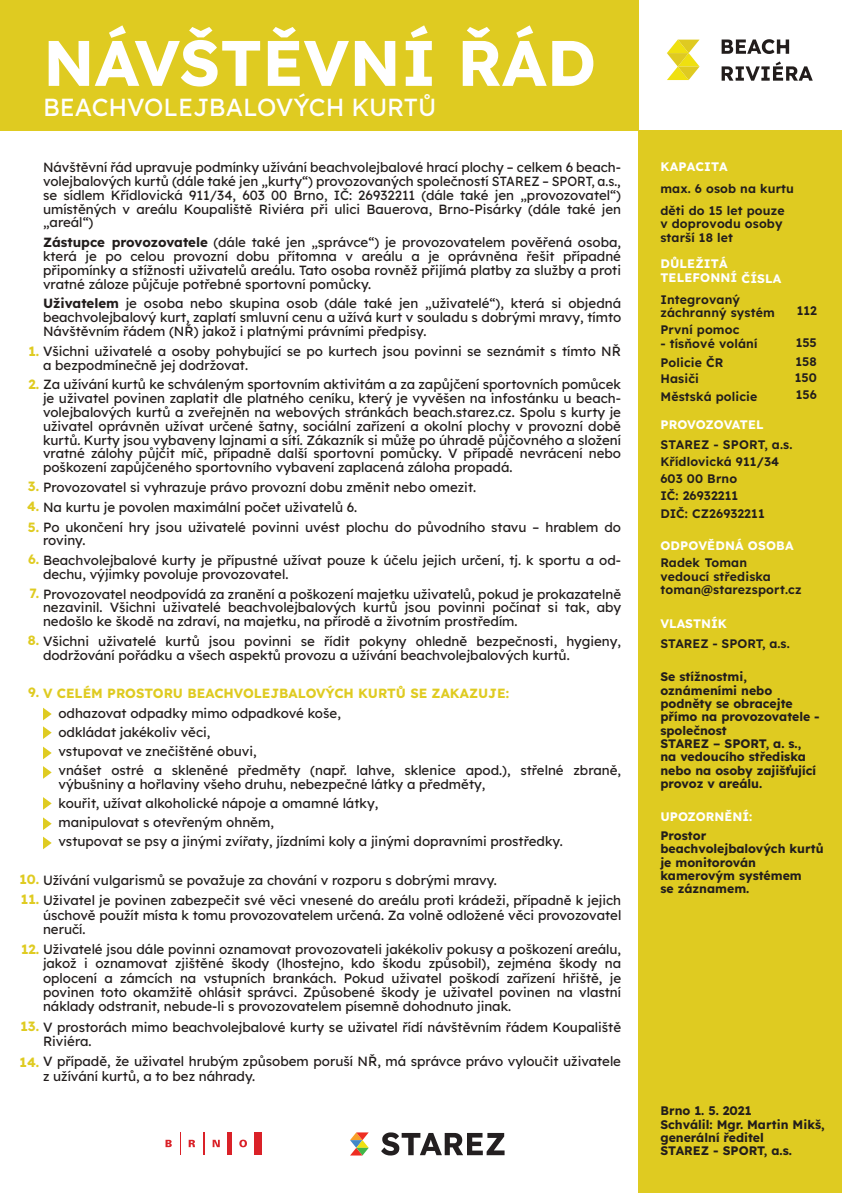
<style>
.page{position:relative;width:842px;height:1193px;background:#fff}
.page>*{position:absolute;margin:0;border:0;box-sizing:border-box;transform-origin:0 0}
.t1{font:700 64.15px "Lexend";color:#fff}
.t2{font:24.65px "Lexend";color:#fff}
.t3{font:13.3px/13.8px "Lexend";color:#221d1c}
.t4{font:700 13.3px/19.8px "Lexend";color:#dfcb21}
.t5{font:700 12.35px/13.3px "Lexend";color:#221d1c}
.t6{font:600 12.35px/13.3px "Lexend";letter-spacing:.01em;color:#221d1c}
.t7{font:700 12.35px/13.3px "Lexend";letter-spacing:.01em;color:#fff}
.t8{font:700 12.35px "Lexend";letter-spacing:-.02em;color:#fff}
.s1{font-weight:700}
.s2{font-weight:700;color:#dfcb21}
</style>
<div class="page">
<div style="left:0;top:0;width:638px;height:130px;background:#dfcb21"></div>
<div style="left:638px;top:130px;width:203px;height:1061px;background:#dfcb21"></div>
<svg style="left:350px;top:1132px;width:19px;height:23px"></svg>
<svg style="left:381px;top:1132px;width:124px;height:23px"></svg>
<svg style="left:180px;top:1132px;width:1px;height:22px"></svg>
<hr style="left:203px;top:1131px;width:2px;height:23px;background:#da2128">
<div style="left:227px;top:1131px;width:5px;height:23px;background:#da2128"></div>
<div style="left:254px;top:1131px;width:8px;height:23px;background:#da2128"></div>
<svg style="left:239px;top:1139px;width:8px;height:7px"></svg>
<svg style="left:213px;top:1139px;width:7px;height:7px"></svg>
<svg style="left:189px;top:1139px;width:6px;height:7px"></svg>
<svg style="left:166px;top:1139px;width:6px;height:7px"></svg>
<svg style="left:43px;top:707px;width:9px;height:13px"></svg>
<svg style="left:43px;top:726px;width:9px;height:12px"></svg>
<svg style="left:43px;top:746px;width:9px;height:13px"></svg>
<svg style="left:43px;top:766px;width:9px;height:12px"></svg>
<svg style="left:43px;top:797px;width:9px;height:12px"></svg>
<svg style="left:43px;top:817px;width:9px;height:12px"></svg>
<svg style="left:43px;top:836px;width:9px;height:13px"></svg>
<svg style="left:722px;top:39px;width:67px;height:15px"></svg>
<svg style="left:722px;top:61px;width:91px;height:20px"></svg>
<svg style="left:667px;top:40px;width:32px;height:40px"></svg>
<h1 class="t1" style="left:43px;top:22px;width:555px">NÁVŠTĚVNÍ ŘÁD</h1>
<h2 class="t2" style="left:43px;top:91px;width:395px">BEACHVOLEJBALOVÝCH KURTŮ</h2>
<p class="t3" style="left:43px;top:160px;width:580px;text-align:justify">Návštěvní řád upravuje podmínky užívání beachvolejbalové hrací plochy – celkem 6 beach&shy;volejbalových kurtů (dále také jen „kurty“) provozovaných společností STAREZ – SPORT, a.s., se sídlem Křídlovická 911/34, 603 00 Brno, IČ: 26932211 (dále také jen „provozovatel“) umístěných v areálu Koupaliště Riviéra při ulici Bauerova, Brno-Pisárky (dále také jen „areál“)</p>
<p class="t3" style="left:43px;top:235px;width:580px;text-align:justify"><span class="s1">Zástupce provozovatele</span> (dále také jen „správce“) je provozovatelem pověřená osoba, která je po celou provozní dobu přítomna v areálu a je oprávněna řešit případné připomínky a stížnosti uživatelů areálu. Tato osoba rovněž přijímá platby za služby a proti vratné záloze půjčuje potřebné sportovní pomůcky.</p>
<p class="t3" style="left:43px;top:296px;width:580px;text-align:justify"><span class="s1">Uživatelem</span> je osoba nebo skupina osob (dále také jen „uživatelé“), která si objedná beachvolejbalový kurt, zaplatí smluvní cenu a užívá kurt v souladu s dobrými mravy, tímto Návštěvním řádem (NŘ) jakož i platnými právními předpisy.</p>
<p class="t3" style="left:43px;top:344px;width:580px;text-indent:-15px"><span class="s2">1.</span> Všichni uživatelé a osoby pohybující se po kurtech jsou povinni se seznámit s tímto NŘ a bezpodmínečně jej dodržovat.</p>
<p class="t3" style="left:43px;top:377px;width:580px;text-align:justify;text-indent:-14px"><span class="s2">2.</span> Za užívání kurtů ke schváleným sportovním aktivitám a za zapůjčení sportovních pomůcek je uživatel povinen zaplatit dle platného ceníku, který je vyvěšen na infostánku u beach&shy;volejbalových kurtů a zveřejněn na webových stránkách beach.starez.cz. Spolu s kurty je uživatel oprávněn užívat určené šatny, sociální zařízení a okolní plochy v provozní době kurtů. Kurty jsou vybaveny lajnami a sítí. Zákazník si může po úhradě půjčovného a složení vratné zálohy půjčit míč, případně další sportovní pomůcky. V případě nevrácení nebo poškození zapůjčeného sportovního vybavení zaplacená záloha propadá.</p>
<p class="t3" style="left:43px;top:477px;width:435px;line-height:19.8px;text-indent:-15px"><span class="s2">3.</span> Provozovatel si vyhrazuje právo provozní dobu změnit nebo omezit.<br>Na kurtu je povolen maximální počet uživatelů 6.</p>
<p class="t3" style="left:43px;top:519px;width:580px;text-indent:-15px"><span class="s2">5.</span> Po ukončení hry jsou uživatelé povinni uvést plochu do původního stavu – hrablem do roviny.</p>
<p class="t3" style="left:43px;top:553px;width:580px">Beachvolejbalové kurty je přípustné užívat pouze k účelu jejich určení, tj. k sportu a od&shy;dechu, výjimky povoluje provozovatel.</p>
<p class="t3" style="left:43px;top:586px;width:580px;text-align:justify">Provozovatel neodpovídá za zranění a poškození majetku uživatelů, pokud je prokazatelně nezavinil. Všichni uživatelé beachvolejbalových kurtů jsou povinni počínat si tak, aby nedošlo ke škodě na zdraví, na majetku, na přírodě a životním prostředím.</p>
<p class="t3" style="left:43px;top:634px;width:580px;text-indent:-15px"><span class="s2">8.</span> Všichni uživatelé kurtů jsou povinni se řídit pokyny ohledně bezpečnosti, hygieny, dodržování pořádku a všech aspektů provozu a užívání beachvolejbalových kurtů.</p>
<p class="t4" style="left:43px;top:683px;width:468px">V CELÉM PROSTORU BEACHVOLEJBALOVÝCH KURTŮ SE ZAKAZUJE:</p>
<p class="t3" style="left:58px;top:702px;width:564px;line-height:19.2px">odhazovat odpadky mimo odpadkové koše,<br>odkládat jakékoliv věci,<br>vstupovat ve znečištěné obuvi,<br>vnášet ostré a skleněné předměty (např. lahve, sklenice apod.), střelné zbraně,</p>
<p class="t3" style="left:58px;top:774px;width:506px;line-height:19.2px">výbušniny a hořlaviny všeho druhu, nebezpečné látky a předměty,<br>kouřit, užívat alkoholické nápoje a omamné látky,<br>manipulovat s otevřeným ohněm,<br>vstupovat se psy a jinými zvířaty, jízdními koly a jinými dopravními prostředky.</p>
<p class="t3" style="left:43px;top:869px;width:580px;line-height:20.2px">Užívání vulgarismů se považuje za chování v rozporu s dobrými mravy.<br>Uživatel je povinen zabezpečit své věci vnesené do areálu proti krádeži, případně k jejich</p>
<p class="t3" style="left:43px;top:907px;width:580px;line-height:14.3px">úschově použít místa k tomu provozovatelem určená. Za volně odložené věci provozovatel neručí.</p>
<p class="t3" style="left:43px;top:941px;width:580px;line-height:14.3px;text-align:justify;text-indent:-22px"><span class="s2">12.</span> Uživatelé jsou dále povinni oznamovat provozovateli jakékoliv pokusy a poškození areálu, jakož i oznamovat zjištěné škody (lhostejno, kdo škodu způsobil), zejména škody na oplocení a zámcích na vstupních brankách. Pokud uživatel poškodí zařízení hřiště, je povinen toto okamžitě ohlásit správci. Způsobené škody je uživatel povinen na vlastní náklady odstranit, nebude-li s provozovatelem písemně dohodnuto jinak.</p>
<p class="t3" style="left:43px;top:1019px;width:580px;line-height:14.3px;text-indent:-23px"><span class="s2">13.</span> V prostorách mimo beachvolejbalové kurty se uživatel řídí návštěvním řádem Koupaliště<br>Riviéra.</p>
<p class="t3" style="left:43px;top:1053px;width:580px;line-height:14.3px;text-indent:-23px"><span class="s2">14.</span> V případě, že uživatel hrubým způsobem poruší NŘ, má správce právo vyloučit uživatele z užívání kurtů, a to bez náhrady.</p>
<p class="t4" style="left:27px;top:496px;width:14px">4.</p>
<p class="t4" style="left:28px;top:549px;width:13px">6.</p>
<p class="t4" style="left:30px;top:582px;width:11px">7.</p>
<p class="t4" style="left:28px;top:682px;width:13px">9.</p>
<p class="t4" style="left:19px;top:868px;width:21px">10.<br>11.</p>
<p class="t7" style="left:660px;top:160px;width:69px">KAPACITA</p>
<p class="t6" style="left:660px;top:178px;width:135px;line-height:21.9px">max. 6 osob na kurtu děti do 15 let pouze</p>
<p class="t6" style="left:660px;top:217px;width:124px">v doprovodu osoby starší 18 let</p>
<p class="t7" style="left:660px;top:257px;width:123px">DŮLEŽITÁ<br>TELEFONNÍ ČÍSLA</p>
<p class="t6" style="left:660px;top:292px;width:116px">Integrovaný záchranný systém</p>
<p class="t6" style="left:660px;top:323px;width:81px">První pomoc</p>
<p class="t6" style="left:660px;top:334px;width:99px;line-height:18.9px">- tísňové volání<br>Policie ČR</p>
<p class="t6" style="left:660px;top:369px;width:98px;line-height:17.9px">Hasiči<br>Městská policie</p>
<p class="t8" style="left:660px;top:417px;width:105px">PROVOZOVATEL</p>
<p class="t6" style="left:660px;top:435px;width:134px;line-height:17.2px">STAREZ - SPORT, a.s.<br>Křídlovická 911/34<br>603 00 Brno<br>IČ: 26932211<br>DIČ: CZ26932211</p>
<p class="t7" style="left:660px;top:538px;width:135px">ODPOVĚDNÁ OSOBA</p>
<p class="t6" style="left:660px;top:556px;width:143px">Radek Toman<br>vedoucí střediska toman@starezsport.cz</p>
<p class="t7" style="left:660px;top:617px;width:68px">VLASTNÍK</p>
<p class="t6" style="left:660px;top:636px;width:131px">STAREZ - SPORT, a.s.</p>
<p class="t5" style="left:660px;top:670px;width:161px">Se stížnostmi, oznámeními nebo podněty se obracejte přímo na provozovatele - společnost<br>STAREZ – SPORT, a. s., na vedoucího střediska nebo na osoby zajišťující provoz v areálu.</p>
<p class="t7" style="left:660px;top:809px;width:93px">UPOZORNĚNÍ:</p>
<p class="t5" style="left:660px;top:828px;width:165px">Prostor beachvolejbalových kurtů je monitorován kamerovým systémem<br>se záznamem.</p>
<p class="t6" style="left:797px;top:304px;width:22px">112</p>
<p class="t6" style="left:796px;top:333px;width:23px;line-height:18.8px">155<br>158</p>
<p class="t6" style="left:795px;top:369px;width:23px;line-height:17.2px">150<br>156</p>
<p class="t5" style="left:660px;top:1103px;width:166px">Brno 1. 5. 2021<br>Schválil: Mgr. Martin Mikš, generální ředitel<br>STAREZ - SPORT, a.s.</p>
</div>
